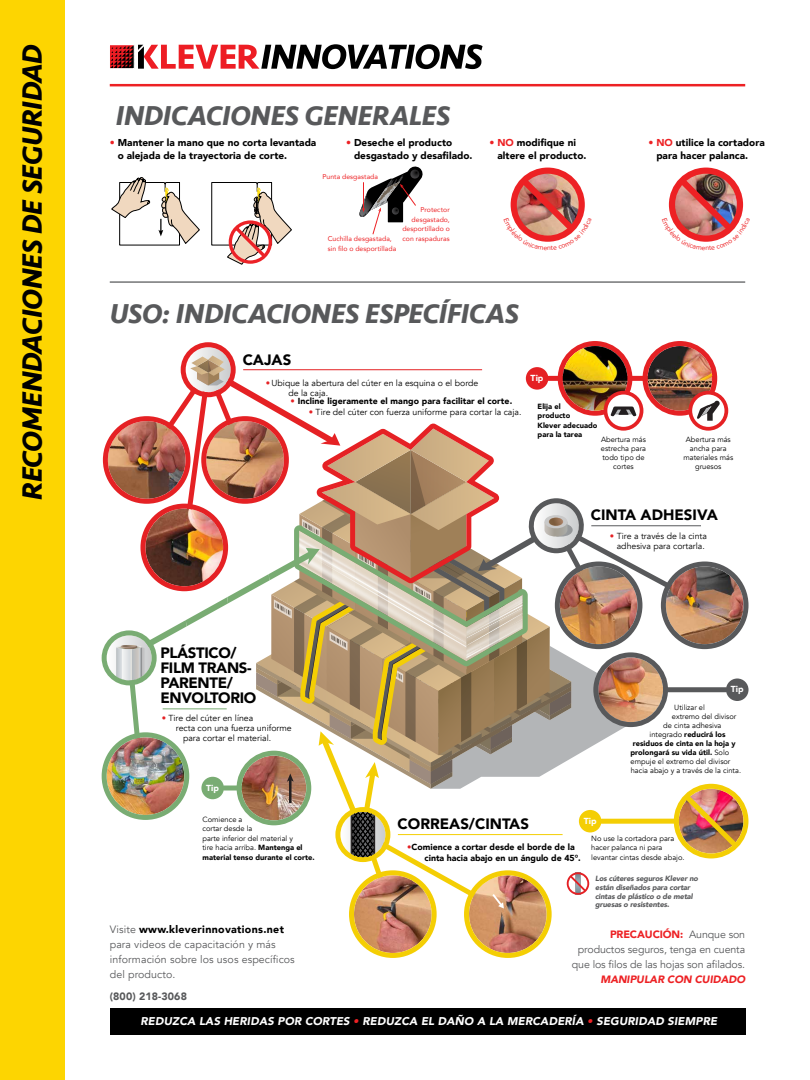
<style>
.page{position:relative;width:810px;height:1080px;background:#fff}
.page>*{position:absolute;margin:0;border:0;box-sizing:border-box;transform-origin:0 0}
.t1{font:italic 700 28.75px "Seravek";letter-spacing:-.01em;color:#000}
.t2{font:italic 700 28.12px "Seravek";letter-spacing:-.01em;color:#58595b}
.t3{font:900 15px/15px "Avenir";letter-spacing:-.025em;color:#000}
.t4{font:900 15px "Avenir";color:#000}
.t5{font:italic 900 11.25px "Avenir";letter-spacing:.01em;color:#fff}
.t6{font:10.62px/15px "Avenir";letter-spacing:.01em;color:#58595b}
.t7{font:10.62px/15px "Avenir";letter-spacing:-.01em;color:#58595b;text-align:right}
.t8{font:italic 900 10.62px "Avenir";letter-spacing:-.01em;color:#ed2124}
.t9{font:900 10.62px "Avenir";letter-spacing:.01em;color:#58595b}
.t10{font:900 10px/13.1px "Avenir";color:#000}
.t11{font:8.75px/10px "Avenir";color:#000}
.t12{font:900 8.75px/10.5px "Avenir";color:#000}
.t13{font:900 8.75px "Avenir";color:#fff}
.t14{font:7.5px/9.4px "Avenir";color:#000}
.t15{font:900 7.5px/9.4px "Avenir";color:#000}
.t16{font:italic 900 7.5px/8.8px "Avenir";letter-spacing:-.02em;color:#58595b}
.t17{font:6.88px/9.4px "Avenir";letter-spacing:.005em;color:#ed2124}
.s1{color:#ed2124}
.s2{color:#e52124}
.s3{font-weight:400}
.s4{font-weight:900}
.s5{font-weight:900;color:#000}
.s6{font-weight:400;color:#e52124}
.s7{font-weight:900;color:#ed2124}
</style>
<div class="page">
<svg style="left:111px;top:44px;width:372px;height:25px"></svg>
<div style="left:109px;top:44px;width:26px;height:25px;border:1px solid #fff"></div>
<hr style="left:110px;top:84px;width:635px;height:2px;background:#ed2124">
<hr style="left:110px;top:281px;width:635px;height:2px;background:#58595b">
<div style="left:0;top:0;width:65px;height:1080px;background:#fdd501"></div>
<svg style="left:359px;top:167px;width:64px;height:68px"></svg>
<img style="left:102px;top:341px;width:647px;height:617px">
<svg style="left:111px;top:177px;width:89px;height:69px"></svg>
<svg style="left:211px;top:182px;width:81px;height:83px"></svg>
<div style="left:110px;top:1009px;width:635px;height:26px;background:#000"></div>
<img style="left:510px;top:168px;width:75px;height:74px">
<img style="left:668px;top:168px;width:76px;height:74px">
<h1 class="t1" style="left:8px;top:500px;width:457px;rotate:-90deg">RECOMENDACIONES DE SEGURIDAD</h1>
<h2 class="t2" style="left:116px;top:93px;width:336px">INDICACIONES GENERALES</h2>
<h3 class="t10" style="left:118px;top:135px;width:200px;text-indent:-8px"><span class="s1">•</span> Mantener la mano que no corta levantada o alejada de la trayectoria de corte.</h3>
<h3 class="t10" style="left:354px;top:135px;width:120px;text-indent:-8px"><span class="s1">•</span> Deseche el producto desgastado y desafilado.</h3>
<p class="t17" style="left:322px;top:171px;width:57px">Punta desgastada</p>
<p class="t17" style="left:402px;top:205px;width:49px;text-align:right">Protector desgastado, desportillado o con raspaduras</p>
<p class="t17" style="left:328px;top:234px;width:70px">Cuchilla desgastada, sin filo o desportillada</p>
<h3 class="t10" style="left:497px;top:135px;width:90px;text-indent:-8px"><span class="s1">• NO</span> modifique ni altere el producto.</h3>
<h2 class="t2" style="left:110px;top:290px;width:411px">USO: INDICACIONES ESPECÍFICAS</h2>
<h3 class="t3" style="left:243px;top:352px;width:50px">CAJAS</h3>
<h3 class="t10" style="left:656px;top:135px;width:110px;text-indent:-8px"><span class="s1">• NO</span> utilice la cortadora para hacer palanca.</h3>
<p class="t11" style="left:289px;top:378px;width:191px;text-indent:-23px"><span class="s2">•</span>Ubique la abertura del cúter en la esquina o el borde de la caja.</p>
<p class="t12" style="left:291px;top:396px;width:223px"><span class="s2">•</span> Incline ligeramente el mango para facilitar el corte.</p>
<p class="t11" style="left:309px;top:407px;width:214px"><span class="s2">•</span> Tire del cúter con fuerza uniforme para cortar la caja.</p>
<p class="t13" style="left:531px;top:370px;width:14px">Tip</p>
<p class="t15" style="left:538px;top:401px;width:61px">Elija el<br>producto<br>Klever adecuado para la tarea</p>
<p class="t14" style="left:601px;top:435px;width:47px;line-height:9px;text-align:center">Abertura más estrecha para todo tipo de cortes</p>
<p class="t14" style="left:683px;top:435px;width:51px;line-height:9px;text-align:center">Abertura más ancha para materiales más gruesos</p>
<h3 class="t4" style="left:591px;top:502px;width:128px">CINTA ADHESIVA</h3>
<p class="t11" style="left:610px;top:531px;width:99px;text-align:center"><span class="s2">•</span> Tire a través de la cinta adhesiva para cortarla.</p>
<h3 class="t3" style="left:160px;top:645px;width:97px">PLÁSTICO/<br>FILM TRANS-<br>PARENTE/<br>ENVOLTORIO</h3>
<p class="t11" style="left:162px;top:713px;width:93px"><span class="s2">•</span> Tire del cúter en línea</p>
<p class="t11" style="left:176px;top:723px;width:118px">recta con una fuerza uniforme</p>
<p class="t11" style="left:183px;top:733px;width:90px">para cortar el material.</p>
<p class="t13" style="left:206px;top:780px;width:14px">Tip</p>
<p class="t13" style="left:731px;top:682px;width:14px">Tip</p>
<p class="t14" style="left:674px;top:703px;width:32px">Utilizar el</p>
<p class="t14" style="left:672px;top:712px;width:66px">extremo del divisor</p>
<p class="t14" style="left:663px;top:721px;width:60px">de cinta adhesiva</p>
<p class="t15" style="left:650px;top:729px;width:77px"><span class="s3">integrado</span> reducirá los</p>
<p class="t15" style="left:633px;top:738px;width:104px">residuos de cinta en la hoja y</p>
<p class="t15" style="left:631px;top:747px;width:100px">prolongará su vida útil. <span class="s3">Solo</span></p>
<p class="t14" style="left:631px;top:757px;width:101px">empuje el extremo del divisor</p>
<p class="t14" style="left:631px;top:766px;width:112px">hacia abajo y a través de la cinta.</p>
<p class="t14" style="left:202px;top:815px;width:114px">Comience a<br>cortar desde la<br>parte inferior del material y<br>tire hacia arriba. <span class="s4">Mantenga el material tenso durante el corte.</span></p>
<h3 class="t6" style="left:110px;top:922px;width:187px">Visite <span class="s5">www.kleverinnovations.net </span>para videos de capacitación y más información sobre los usos específicos del producto.</h3>
<h3 class="t9" style="left:110px;top:987px;width:79px">(800) 218-3068</h3>
<h3 class="t4" style="left:398px;top:811px;width:133px">CORREAS/CINTAS</h3>
<p class="t13" style="left:584px;top:813px;width:14px">Tip</p>
<p class="t12" style="left:425px;top:842px;width:158px;text-indent:-17px"><span class="s6">•</span>Comience a cortar desde el borde de la cinta hacia abajo en un ángulo de 45°.</p>
<p class="t14" style="left:591px;top:834px;width:95px">No use la cortadora para hacer palanca ni para levantar cintas desde abajo.</p>
<p class="t16" style="left:595px;top:874px;width:104px">Los cúteres seguros Klever no están diseñados para cortar cintas de plástico o de metal gruesas o resistentes.</p>
<h3 class="t7" style="left:572px;top:927px;width:175px"><span class="s7">PRECAUCIÓN:</span> Aunque son productos seguros, tenga en cuenta que los filos de las hojas son afilados.</h3>
<h3 class="t8" style="left:600px;top:971px;width:146px">MANIPULAR CON CUIDADO</h3>
<h3 class="t5" style="left:140px;top:1011px;width:578px">REDUZCA LAS HERIDAS POR CORTES <span class="s1">•</span> REDUZCA EL DAÑO A LA MERCADERÍA <span class="s1">•</span> SEGURIDAD SIEMPRE</h3>
</div>
